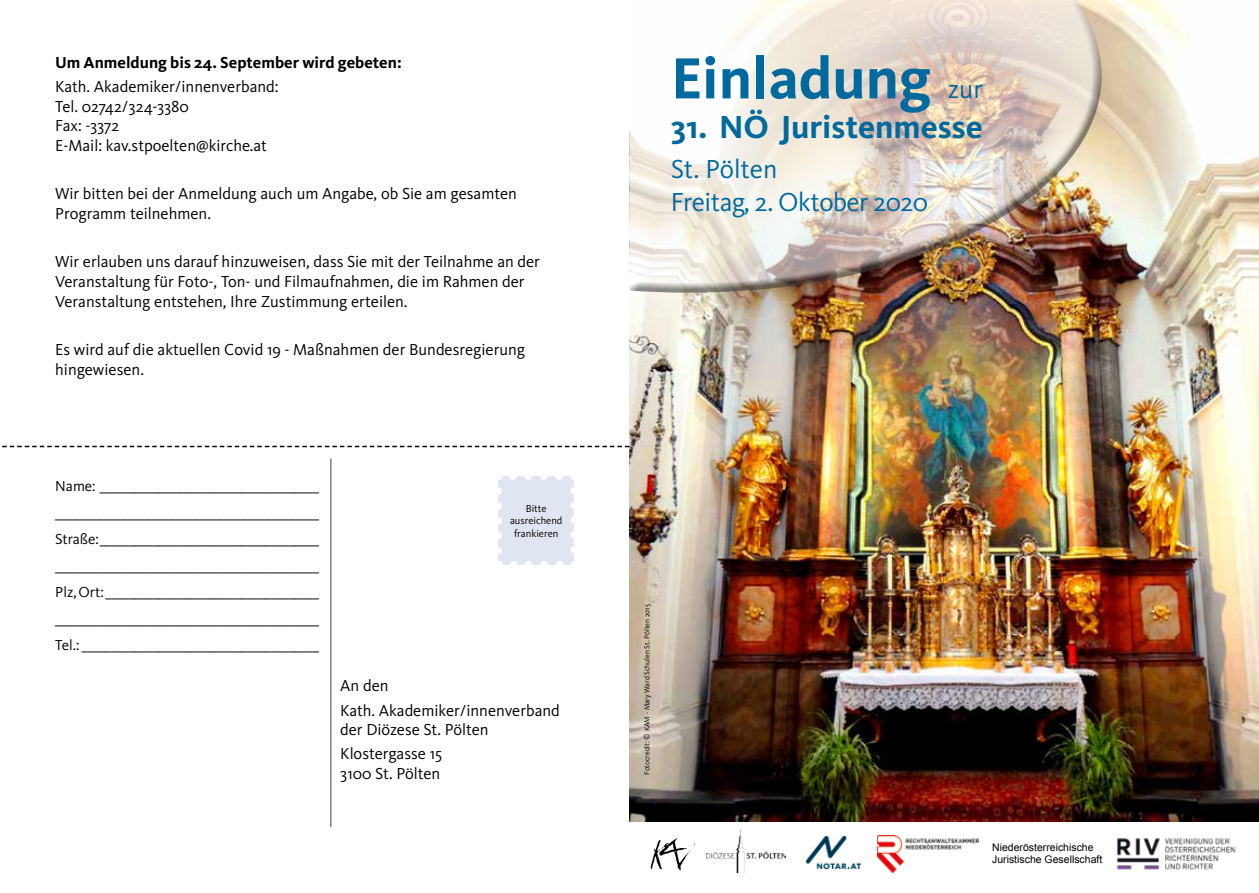
<style>
.page{position:relative;width:1259px;height:893px;background:#fff}
.page>*{position:absolute;margin:0;border:0;box-sizing:border-box;transform-origin:0 0}
.t1{font:700 60px "Kievit Pro";color:#00699e}
.t2{font:700 33px "Kievit Pro";color:#00699e}
.t3{font:27px/32.4px "Kievit Pro";letter-spacing:-.02em;color:#00699e}
.t4{font:16.5px/19.8px "Kievit Pro";color:#000}
.t5{font:700 16.5px "Kievit Pro";color:#000}
.t6{font:15px/26.5px "Kievit Pro";color:#000;text-align:justify}
.t7{font:10.5px/12.6px "Arial";color:#000}
.t8{font:10.5px/12.6px "Kievit Pro";color:#000;text-align:center}
.t9{font:7.5px "Kievit Pro";color:#000}
</style>
<div class="page">
<img style="left:629px;top:0;width:630px;height:821px">
<div style="left:623px;top:0;width:479px;height:294px;background:#000;opacity:.75"></div>
<img style="left:651px;top:838px;width:44px;height:33px">
<img style="left:877px;top:836px;width:101px;height:36px">
<hr style="left:330px;top:459px;width:1px;height:368px;background:#000">
<div style="left:498px;top:476px;width:76px;height:89px;background:#dfe6f1"></div>
<svg style="left:513px;top:561px;width:50px;height:4px"></svg>
<svg style="left:509px;top:476px;width:50px;height:4px"></svg>
<svg style="left:498px;top:491px;width:4px;height:74px"></svg>
<svg style="left:570px;top:476px;width:4px;height:74px"></svg>
<svg style="left:2px;top:446px;width:627px;height:1px"></svg>
<img style="left:706px;top:830px;width:80px;height:43px">
<img style="left:1117px;top:838px;width:119px;height:32px">
<img style="left:806px;top:836px;width:55px;height:33px">
<p class="t5" style="left:55px;top:52px;width:348px">Um Anmeldung bis 24. September wird gebeten:</p>
<p class="t4" style="left:55px;top:76px;width:225px">Kath. Akademiker/innenverband:<br>Tel. 02742/324-3380<br>Fax: -3372<br>E-Mail: kav.stpoelten@kirche.at</p>
<p class="t4" style="left:55px;top:184px;width:463px">Wir bitten bei der Anmeldung auch um Angabe, ob Sie am gesamten<br>Programm teilnehmen.</p>
<p class="t4" style="left:55px;top:252px;width:486px">Wir erlauben uns darauf hinzuweisen, dass Sie mit der Teilnahme an der<br>Veranstaltung für Foto-, Ton- und Filmaufnahmen, die im Rahmen der<br>Veranstaltung entstehen, Ihre Zustimmung erteilen.</p>
<p class="t4" style="left:55px;top:339px;width:471px">Es wird auf die aktuellen Covid 19 - Maßnahmen der Bundesregierung hingewiesen.</p>
<p class="t6" style="left:55px;top:473px;width:265px">Name: _____________________________________ ____________________________________________ Straße: _____________________________________ ____________________________________________ Plz, Ort: ____________________________________ ____________________________________________ Tel.: ________________________________________</p>
<p class="t8" style="left:510px;top:502px;width:54px">Bitte ausreichend frankieren</p>
<p class="t4" style="left:340px;top:674px;width:221px;line-height:24px">An den<br>Kath. Akademiker/innenverband</p>
<p class="t4" style="left:340px;top:718px;width:150px;line-height:24px">der Diözese St. Pölten<br>Klostergasse 15</p>
<p class="t4" style="left:340px;top:764px;width:101px">3100 St. Pölten</p>
<h1 class="t1" style="left:671px;top:42px;width:262px">Einladung</h1>
<h3 class="t3" style="left:948px;top:73px;width:36px">zur</h3>
<h2 class="t2" style="left:671px;top:107px;width:313px">31. NÖ Juristenmesse</h2>
<h3 class="t3" style="left:671px;top:153px;width:259px">St. Pölten<br>Freitag, 2. Oktober 2020</h3>
<p class="t9" style="left:642px;top:775px;width:173px;rotate:-90deg">Fotocredit: © KAM - Mary Ward Schulen St. Pölten 2015</p>
<p class="t7" style="left:992px;top:841px;width:112px">Niederösterreichische<br>Juristische Gesellschaft</p>
</div>
